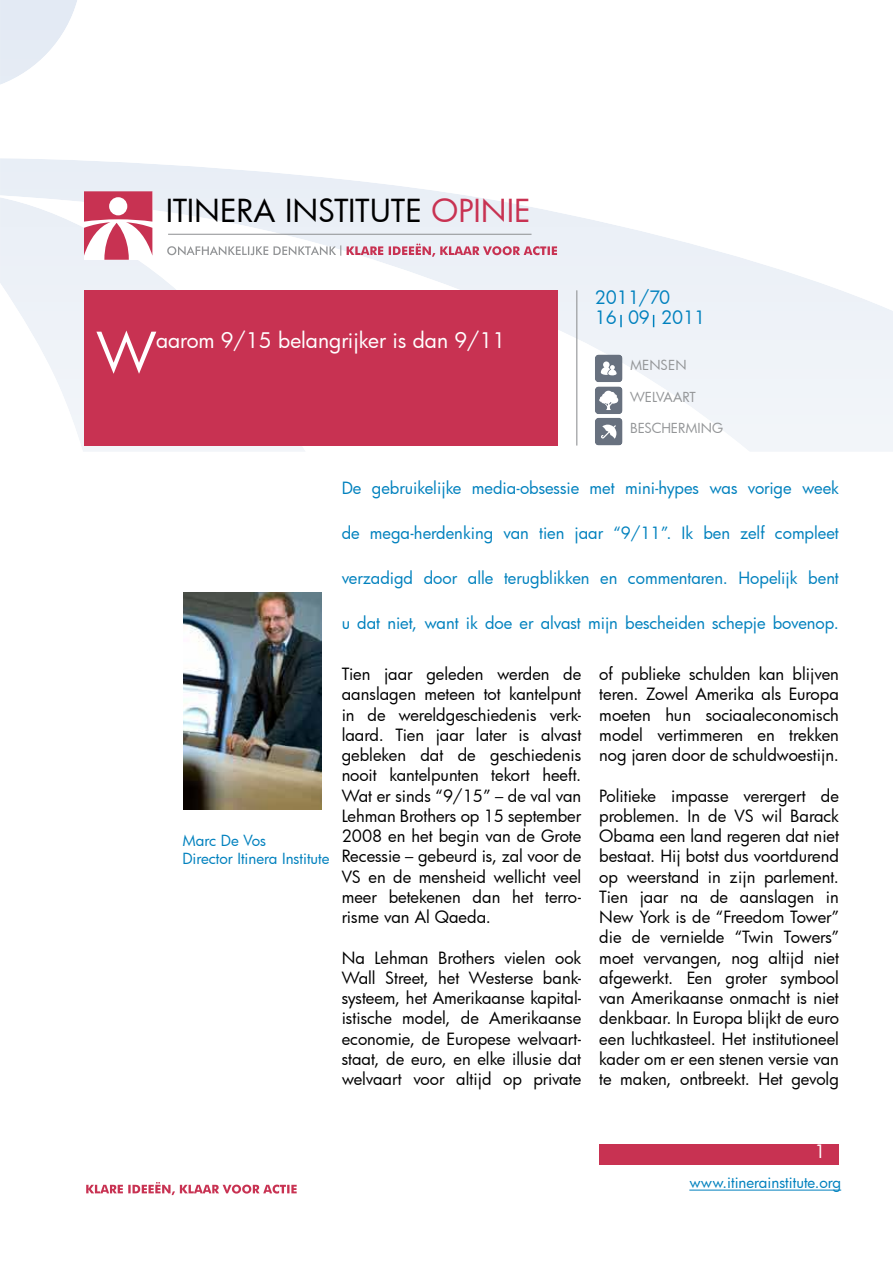
<style>
.page{position:relative;width:893px;height:1263px;background:#fff}
.page>*{position:absolute;margin:0;border:0;box-sizing:border-box;transform-origin:0 0}
.t1{font:54.45px "Futura";color:#fff}
.t2{font:31.05px "Futura";color:#000}
.t3{font:21px "Futura";color:#fff}
.t4{font:18px/20.1px "Futura";color:#0081be}
.t5{font:18px "Futura";color:#fff}
.t6{font:16.5px/20.2px "Futura";letter-spacing:-.005em;color:#000;text-align:justify}
.t7{font:16.5px "Futura";color:#0081be}
.t8{font:15px/18px "Futura";color:#0081be}
.t9{font:13.5px "Futura";color:#939597}
.s1{color:#c83252}
</style>
<div class="page">
<img style="left:0;top:1px;width:893px;height:450px">
<div style="left:84px;top:290px;width:473px;height:156px;background:#c83252"></div>
<hr style="left:576px;top:290px;width:1px;height:156px;background:#939597">
<div style="left:599px;top:1144px;width:240px;height:21px;background:#c83252"></div>
<hr style="left:689px;top:1189px;width:152px;height:1px;background:#0081be">
<svg style="left:84px;top:191px;width:68px;height:69px"></svg>
<hr style="left:168px;top:234px;width:363px;height:1px;background:#939597">
<svg style="left:167px;top:245px;width:174px;height:11px"></svg>
<svg style="left:347px;top:244px;width:210px;height:13px"></svg>
<svg style="left:86px;top:1182px;width:211px;height:13px"></svg>
<img style="left:595px;top:354px;width:28px;height:28px">
<svg style="left:601px;top:361px;width:16px;height:14px"></svg>
<img style="left:595px;top:418px;width:28px;height:28px">
<svg style="left:601px;top:425px;width:15px;height:14px"></svg>
<img style="left:595px;top:386px;width:28px;height:28px">
<svg style="left:599px;top:391px;width:19px;height:19px"></svg>
<svg style="left:620px;top:315px;width:2px;height:12px"></svg>
<svg style="left:653px;top:315px;width:1px;height:12px"></svg>
<img style="left:183px;top:592px;width:139px;height:218px">
<h2 class="t2" style="left:166px;top:196px;width:366px">ITINERA INSTITUTE <span class="s1">OPINIE</span></h2>
<h1 class="t1" style="left:97px;top:327px;width:61px">W</h1>
<p class="t3" style="left:156px;top:330px;width:351px">aarom 9/15 belangrijker is dan 9/11</p>
<p class="t4" style="left:595px;top:288px;width:112px">2011/70<br>16 09 2011</p>
<p class="t9" style="left:630px;top:359px;width:58px">MENSEN</p>
<p class="t9" style="left:630px;top:390px;width:67px">WELVAART</p>
<p class="t9" style="left:630px;top:422px;width:94px">BESCHERMING</p>
<p class="t7" style="left:342px;top:480px;width:499px">De gebruikelijke media-obsessie met mini-hypes was vorige week</p>
<p class="t7" style="left:342px;top:525px;width:499px">de mega-herdenking van tien jaar “9/11”. Ik ben zelf compleet</p>
<p class="t7" style="left:342px;top:570px;width:499px">verzadigd door alle terugblikken en commentaren. Hopelijk bent</p>
<p class="t7" style="left:342px;top:615px;width:499px">u dat niet, want ik doe er alvast mijn bescheiden schepje bovenop.</p>
<p class="t8" style="left:182px;top:833px;width:149px">Marc De Vos<br>Director Itinera Institute</p>
<p class="t6" style="left:342px;top:665px;width:241px">Tien jaar geleden werden de aanslagen meteen tot kantelpunt in de wereldgeschiedenis verk&shy;laard. Tien jaar later is alvast gebleken dat de geschiedenis nooit kantelpunten tekort heeft.<br>Wat er sinds “9/15” – de val van Lehman Brothers op 15 september 2008 en het begin van de Grote Recessie – gebeurd is, zal voor de VS en de mensheid wellicht veel meer betekenen dan het terro&shy;risme van Al Qaeda.</p>
<p class="t6" style="left:342px;top:949px;width:241px">Na Lehman Brothers vielen ook Wall Street, het Westerse bank&shy;systeem, het Amerikaanse kapital&shy;istische model, de Amerikaanse economie, de Europese welvaart&shy;staat, de euro, en elke illusie dat welvaart voor altijd op private</p>
<p class="t6" style="left:599px;top:665px;width:241px">of publieke schulden kan blijven teren. Zowel Amerika als Europa moeten hun sociaaleconomisch model vertimmeren en trekken nog jaren door de schuldwoestijn.</p>
<p class="t6" style="left:599px;top:787px;width:241px">Politieke impasse verergert de problemen. In de VS wil Barack Obama een land regeren dat niet bestaat. Hij botst dus voortdurend op weerstand in zijn parlement.<br>Tien jaar na de aanslagen in New York is de “Freedom Tower” die de vernielde “Twin Towers” moet vervangen, nog altijd niet afgewerkt. Een groter symbool van Amerikaanse onmacht is niet denkbaar. In Europa blijkt de euro een luchtkasteel. Het institutioneel kader om er een stenen versie van te maken, ontbreekt. Het gevolg</p>
<p class="t5" style="left:814px;top:1142px;width:13px">1</p>
<p class="t8" style="left:689px;top:1175px;width:153px">www.itinerainstitute.org</p>
</div>
